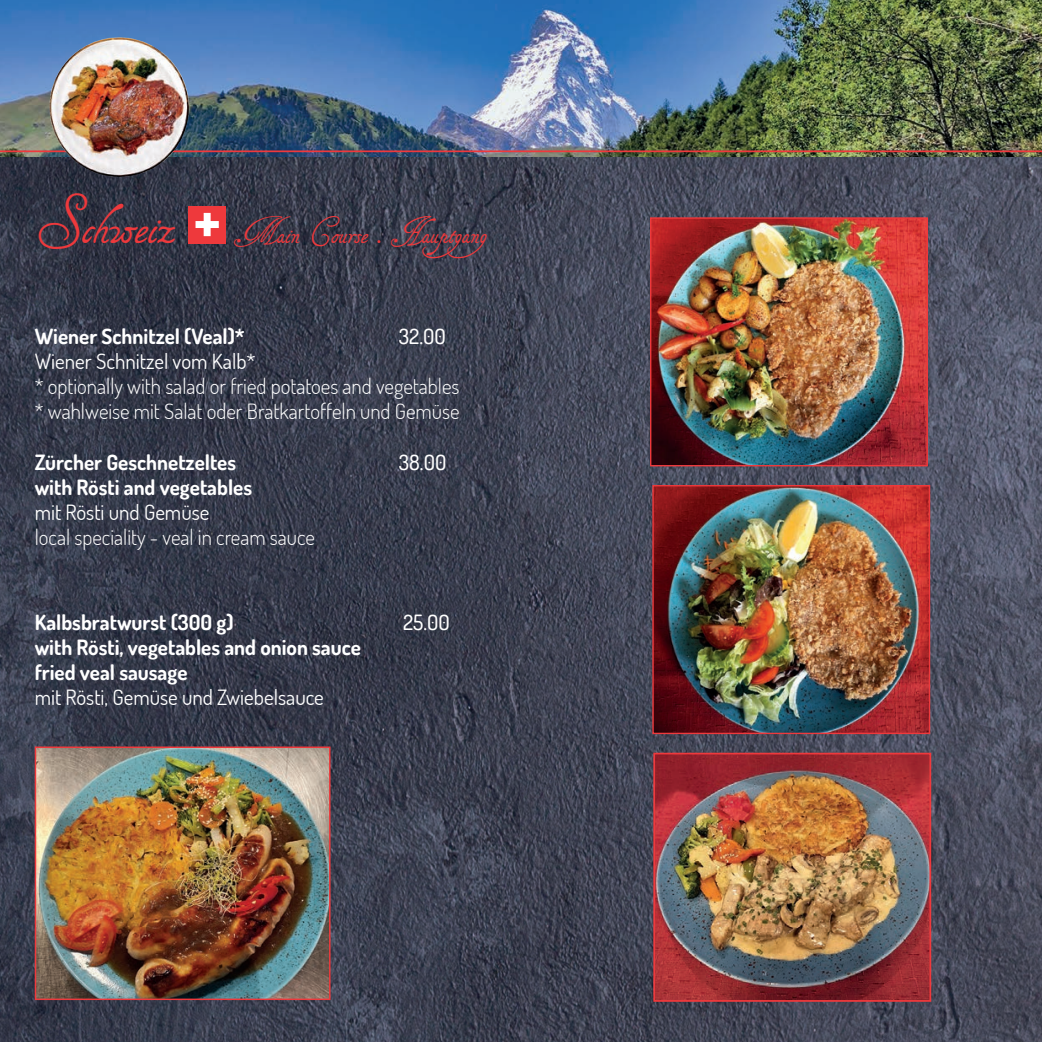
<style>
.page{position:relative;width:1042px;height:1042px;background:#fff}
.page>*{position:absolute;margin:0;border:0;box-sizing:border-box;transform-origin:0 0}
.t1{font:38.5px "Tagettes";color:#ee393c}
.t2{font:300 21px/25.2px "Dosis";color:#fff}
.t3{font:700 21px "Dosis";color:#fff}
.t4{font:21px "Dosis";color:#fff}
.t5{font:21px "Tagettes";color:#ee393c}
.t6{font:500 21px "Dosis";color:#fff}
.s1{font-weight:400}
</style>
<div class="page">
<img style="left:0;top:0;width:1042px;height:1042px">
<svg style="left:521px;top:157px;width:521px;height:885px"></svg>
<div style="left:189px;top:206px;width:37px;height:37px;background:#ee393c"></div>
<svg style="left:195px;top:213px;width:24px;height:23px"></svg>
<img style="left:652px;top:219px;width:274px;height:245px">
<div style="left:650px;top:217px;width:278px;height:249px;border:1px solid #ee393c"></div>
<img style="left:656px;top:756px;width:272px;height:243px">
<div style="left:653px;top:753px;width:278px;height:249px;border:2px solid #ee393c"></div>
<img style="left:37px;top:748px;width:291px;height:250px">
<div style="left:35px;top:746px;width:295px;height:254px;border:1px solid #ee393c"></div>
<hr style="left:0;top:150px;width:1042px;height:2px;background:#ee393c">
<img style="left:27px;top:14px;width:187px;height:187px">
<img style="left:654px;top:487px;width:274px;height:245px">
<div style="left:652px;top:485px;width:278px;height:249px;border:1px solid #ee393c"></div>
<p class="t1" style="left:35px;top:207px;width:142px">Schweiz</p>
<p class="t5" style="left:233px;top:223px;width:290px">Main Course . Hauptgang</p>
<p class="t3" style="left:35px;top:322px;width:212px">Wiener Schnitzel (Veal)*</p>
<p class="t6" style="left:399px;top:322px;width:49px">32.00</p>
<p class="t4" style="left:35px;top:347px;width:222px">Wiener Schnitzel vom Kalb*</p>
<p class="t2" style="left:35px;top:373px;width:426px">* optionally with salad or fried potatoes and vegetables * wahlweise mit Salat oder Bratkartoffeln und Gemüse</p>
<p class="t3" style="left:35px;top:448px;width:203px">Zürcher Geschnetzeltes</p>
<p class="t6" style="left:399px;top:448px;width:49px">38.00</p>
<p class="t3" style="left:35px;top:474px;width:219px">with Rösti and vegetables</p>
<p class="t2" style="left:35px;top:499px;width:282px"><span class="s1">mit Rösti und Gemüse<br></span>local speciality - veal in cream sauce</p>
<p class="t3" style="left:35px;top:608px;width:200px">Kalbsbratwurst (300 g)</p>
<p class="t6" style="left:403px;top:608px;width:48px">25.00</p>
<p class="t3" style="left:35px;top:634px;width:328px">with Rösti, vegetables and onion sauce</p>
<p class="t3" style="left:35px;top:659px;width:154px">fried veal sausage</p>
<p class="t4" style="left:35px;top:684px;width:291px">mit Rösti, Gemüse und Zwiebelsauce</p>
</div>
